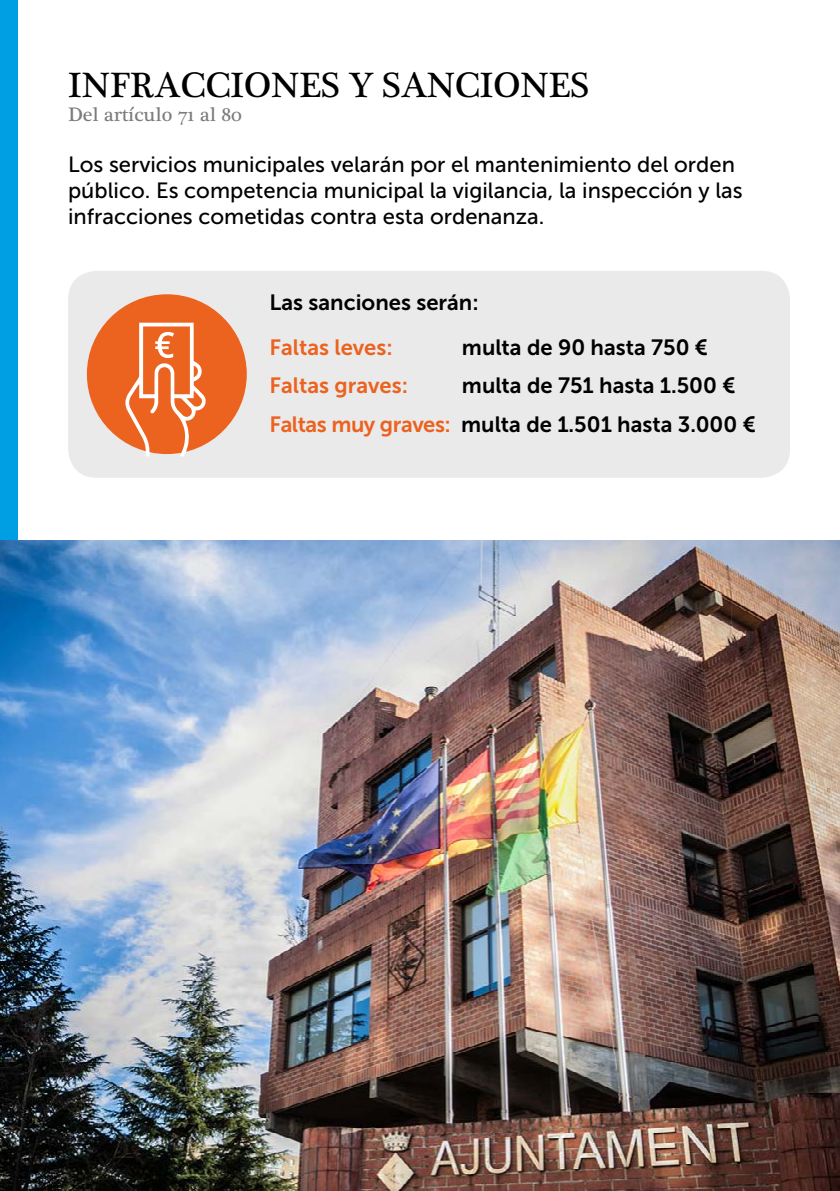
<style>
.page{position:relative;width:840px;height:1191px;background:#fff}
.page>*{position:absolute;margin:0;border:0;box-sizing:border-box;transform-origin:0 0}
.t1{font:36px "Plantagenet Cherokee";color:#000}
.t2{font:22px/26.4px "Museo Sans 500";color:#000}
.t3{font:22px/38.4px "Museo Sans 700";color:#000}
.t4{font:22px "Museo Sans 700";color:#ec621f}
.t5{font:20px "Plantagenet Cherokee";color:#7b7b7b}
.s1{color:#ec621f}
</style>
<div class="page">
<div style="left:0;top:0;width:17px;height:1191px;background:#009fe3"></div>
<div style="left:68px;top:271px;width:721px;height:207px;background:#eaeaea;border-radius:29px"></div>
<div style="left:87px;top:294px;width:159px;height:160px;background:#ec621f;border-radius:50%"></div>
<svg style="left:124px;top:323px;width:82px;height:133px"></svg>
<img style="left:0;top:540px;width:839px;height:651px">
<h1 class="t1" style="left:68px;top:64px;width:522px">INFRACCIONES Y SANCIONES</h1>
<p class="t5" style="left:68px;top:103px;width:175px">Del artículo 71 al 80</p>
<p class="t2" style="left:68px;top:151px;width:675px">Los servicios municipales velarán por el mantenimiento del orden público. Es competencia municipal la vigilancia, la inspección y las infracciones cometidas contra esta ordenanza.</p>
<p class="t3" style="left:269px;top:284px;width:210px">Las sanciones serán:</p>
<p class="t4" style="left:269px;top:335px;width:125px">Faltas leves:</p>
<p class="t3" style="left:461px;top:328px;width:247px">multa de 90 hasta 750 €</p>
<p class="t4" style="left:269px;top:373px;width:140px">Faltas graves:</p>
<p class="t3" style="left:269px;top:366px;width:487px;text-indent:192px">multa de 751 hasta 1.500 €<br><span class="s1">Faltas muy graves:</span> multa de 1.501 hasta 3.000 €</p>
</div>
